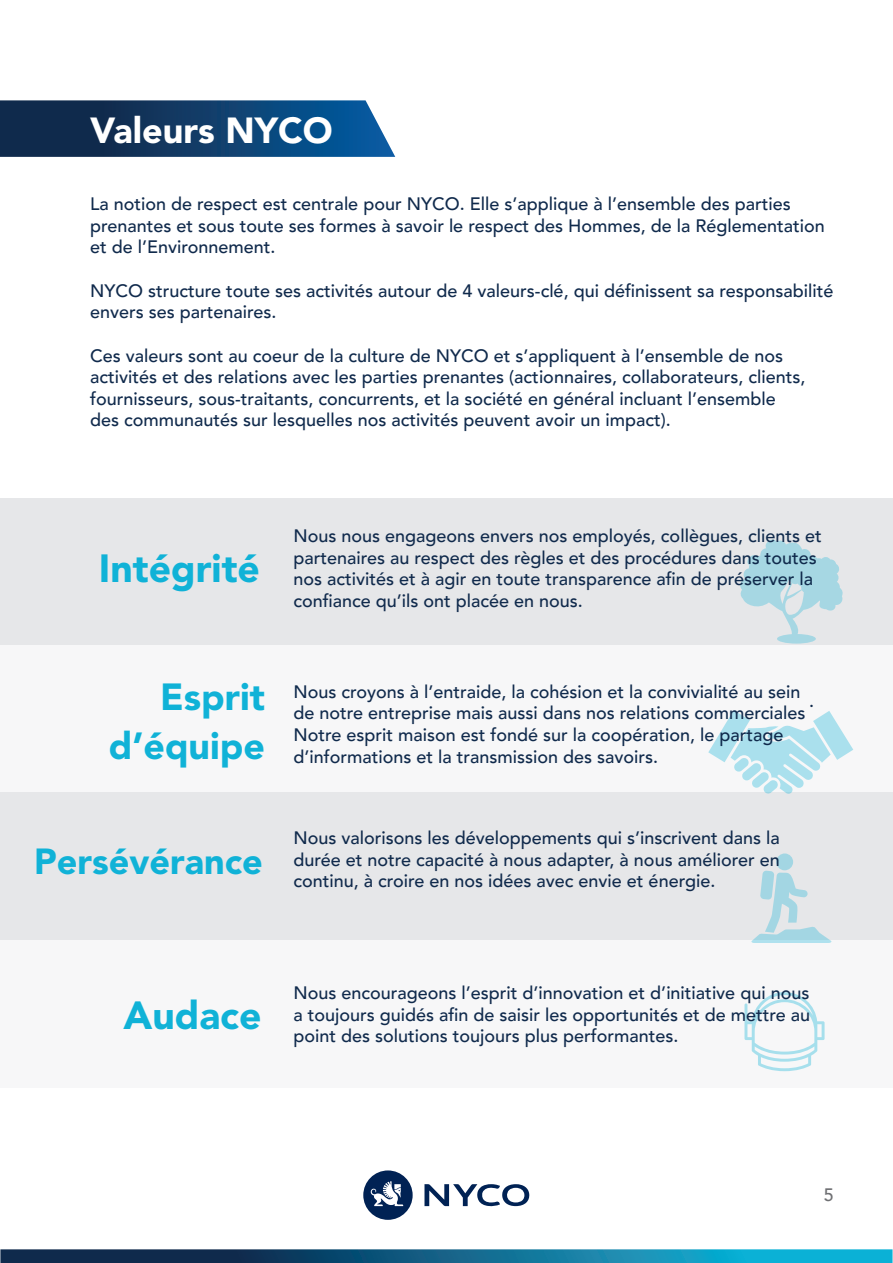
<style>
.page{position:relative;width:893px;height:1263px;background:#fff}
.page>*{position:absolute;margin:0;border:0;box-sizing:border-box;transform-origin:0 0}
.t1{font:900 39px "Avenir LT Std";color:#10b2d7}
.t2{font:900 37.5px/49.2px "Avenir LT Std";color:#10b2d7;text-align:right}
.t3{font:900 36px "Avenir LT Std";color:#10b2d7}
.t4{font:900 36px "Avenir LT Std";color:#fff}
.t5{font:500 18px/21.6px "Avenir LT Pro";color:#102a4c}
.t6{font:500 18px "Avenir LT Pro";color:#6f7073}
.t7{font:500 18px "Avenir LT Std";color:#102a4c}
</style>
<div class="page">
<svg style="left:0;top:100px;width:395px;height:57px;background:#164470"></svg>
<div style="left:0;top:498px;width:892px;height:147px;background:#e6e7e9"></div>
<div style="left:0;top:645px;width:892px;height:148px;background:#f7f7f8"></div>
<div style="left:0;top:940px;width:892px;height:147px;background:#f7f7f8"></div>
<div style="left:0;top:793px;width:892px;height:147px;background:#e6e7e9"></div>
<svg style="left:424px;top:1184px;width:105px;height:22px"></svg>
<svg style="left:363px;top:1170px;width:50px;height:50px"></svg>
<svg style="left:0;top:1249px;width:892px;height:14px;background:#166a8d"></svg>
<svg style="left:708px;top:710px;width:145px;height:84px"></svg>
<svg style="left:740px;top:539px;width:103px;height:105px"></svg>
<div style="left:776px;top:853px;width:17px;height:17px;background:#a3d6e3;border-radius:50%"></div>
<svg style="left:751px;top:870px;width:81px;height:73px"></svg>
<svg style="left:744px;top:992px;width:80px;height:79px"></svg>
<h3 class="t4" style="left:90px;top:109px;width:244px">Valeurs NYCO</h3>
<p class="t5" style="left:90px;top:194px;width:736px">La notion de respect est centrale pour NYCO. Elle s’applique à l’ensemble des parties prenantes et sous toute ses formes à savoir le respect des Hommes, de la Réglementation et de l’Environnement.</p>
<p class="t5" style="left:90px;top:280px;width:745px">NYCO structure toute ses activités autour de 4 valeurs-clé, qui définissent sa responsabilité envers ses partenaires.</p>
<p class="t5" style="left:90px;top:345px;width:717px">Ces valeurs sont au coeur de la culture de NYCO et s’appliquent à l’ensemble de nos activités et des relations avec les parties prenantes (actionnaires, collaborateurs, clients, fournisseurs, sous-traitants, concurrents, et la société en général incluant l’ensemble des communautés sur lesquelles nos activités peuvent avoir un impact).</p>
<h1 class="t1" style="left:99px;top:545px;width:163px">Intégrité</h1>
<h2 class="t2" style="left:109px;top:672px;width:158px">Esprit d’équipe</h2>
<h3 class="t3" style="left:34px;top:840px;width:230px">Persévérance</h3>
<p class="t5" style="left:293px;top:525px;width:530px">Nous nous engageons envers nos employés, collègues, clients et partenaires au respect des règles et des procédures dans toutes nos activités et à agir en toute transparence afin de préserver la confiance qu’ils ont placée en nous.</p>
<p class="t5" style="left:293px;top:681px;width:514px">Nous croyons à l’entraide, la cohésion et la convivialité au sein de notre entreprise mais aussi dans nos relations commerciales Notre esprit maison est fondé sur la coopération, le partage d’informations et la transmission des savoirs.</p>
<p class="t7" style="left:809px;top:690px;width:7px">.</p>
<p class="t5" style="left:293px;top:827px;width:488px;text-align:justify">Nous valorisons les développements qui s’inscrivent dans la durée et notre capacité à nous adapter, à nous améliorer en continu, à croire en nos idées avec envie et énergie.</p>
<h1 class="t1" style="left:123px;top:992px;width:139px">Audace</h1>
<p class="t5" style="left:293px;top:982px;width:518px;text-align:justify">Nous encourageons l’esprit d’innovation et d’initiative qui nous a toujours guidés afin de saisir les opportunités et de mettre au point des solutions toujours plus performantes.</p>
<p class="t6" style="left:824px;top:1184px;width:12px">5</p>
</div>
